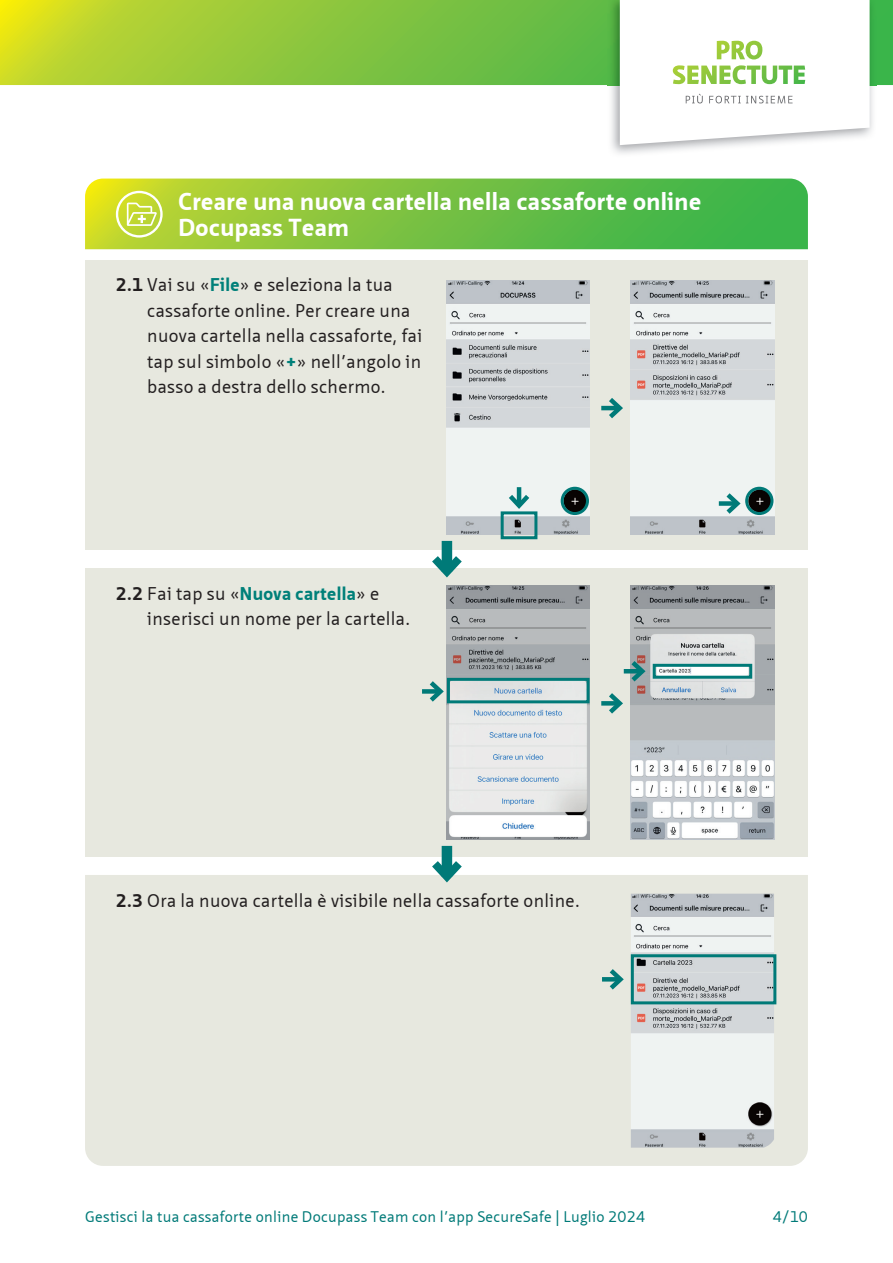
<style>
.page{position:relative;width:893px;height:1263px;background:#fff}
.page>*{position:absolute;margin:0;border:0;box-sizing:border-box;transform-origin:0 0}
.t1{font:700 24px/25.5px "Neue Sans Pro";letter-spacing:.02em;color:#fff}
.t2{font:18px/25.5px "Neue Sans Pro";letter-spacing:.02em;color:#231f20}
.t3{font:15px "Neue Sans Pro";letter-spacing:.02em;color:#007a78}
.s1{font-weight:700}
.s2{font-weight:700;color:#008079}
</style>
<div class="page">
<svg style="left:0;top:0;width:893px;height:85px;background:#8fc83a"></svg>
<img style="left:607px;top:0;width:269px;height:154px">
<svg style="left:620px;top:0;width:250px;height:145px"></svg>
<div style="left:85px;top:875px;width:723px;height:291px;background:#e7e8df"></div>
<div style="left:85px;top:568px;width:723px;height:289px;background:#e7e8df"></div>
<div style="left:442px;top:846px;width:10px;height:31px;background:#007a78"></div>
<svg style="left:424px;top:853px;width:46px;height:35px"></svg>
<div style="left:85px;top:260px;width:723px;height:289px;background:#e7e8df"></div>
<svg style="left:85px;top:179px;width:723px;height:70px;background:#75c140"></svg>
<svg style="left:424px;top:540px;width:46px;height:38px"></svg>
<img style="left:631px;top:894px;width:143px;height:254px">
<svg style="left:630px;top:309px;width:1px;height:22px"></svg>
<svg style="left:602px;top:977px;width:3px;height:4px"></svg>
<svg style="left:605px;top:964px;width:22px;height:30px"></svg>
<svg style="left:116px;top:191px;width:47px;height:47px"></svg>
<img style="left:631px;top:281px;width:143px;height:254px">
<img style="left:631px;top:585px;width:143px;height:254px">
<img style="left:446px;top:281px;width:144px;height:254px">
<img style="left:446px;top:585px;width:144px;height:254px">
<div style="left:561px;top:487px;width:28px;height:28px;border:3px solid #007a78;border-radius:50%"></div>
<div style="left:745px;top:487px;width:28px;height:28px;border:3px solid #007a78;border-radius:50%"></div>
<div style="left:719px;top:501px;width:18px;height:5px;background:#007a78"></div>
<svg style="left:722px;top:489px;width:22px;height:29px"></svg>
<svg style="left:517px;top:487px;width:4px;height:3px"></svg>
<svg style="left:504px;top:490px;width:30px;height:21px"></svg>
<div style="left:422px;top:689px;width:18px;height:5px;background:#007a78"></div>
<svg style="left:425px;top:676px;width:22px;height:30px"></svg>
<svg style="left:601px;top:406px;width:3px;height:4px"></svg>
<svg style="left:604px;top:398px;width:19px;height:21px"></svg>
<div style="left:601px;top:701px;width:19px;height:5px;background:#007a78"></div>
<svg style="left:604px;top:656px;width:45px;height:62px"></svg>
<div style="left:501px;top:511px;width:36px;height:28px;border:3px solid #007a78"></div>
<div style="left:447px;top:678px;width:143px;height:25px;border:3px solid #007a78"></div>
<div style="left:653px;top:664px;width:99px;height:15px;border:3px solid #007a78"></div>
<div style="left:631px;top:954px;width:145px;height:50px;border:3px solid #007a78"></div>
<h1 class="t1" style="left:178px;top:189px;width:524px">Creare una nuova cartella nella cassaforte online<br>Docupass Team</h1>
<p class="t2" style="left:147px;top:272px;width:277px;text-indent:-31px"><span class="s1">2.1</span> Vai su «<span class="s2">File</span>» e seleziona la tua cassaforte online. Per creare una nuova cartella nella cassaforte, fai tap sul simbolo «<span class="s2">+</span>» nell’angolo in basso a destra dello schermo.</p>
<p class="t2" style="left:147px;top:580px;width:264px;text-indent:-31px"><span class="s1">2.2</span> Fai tap su «<span class="s2">Nuova cartella</span>» e inserisci un nome per la cartella.</p>
<p class="t2" style="left:116px;top:887px;width:465px"><span class="s1">2.3</span> Ora la nuova cartella è visibile nella cassaforte online.</p>
<p class="t3" style="left:85px;top:1207px;width:562px">Gestisci la tua cassaforte online Docupass Team con l’app SecureSafe | Luglio 2024</p>
<p class="t3" style="left:773px;top:1207px;width:37px">4/10</p>
</div>
